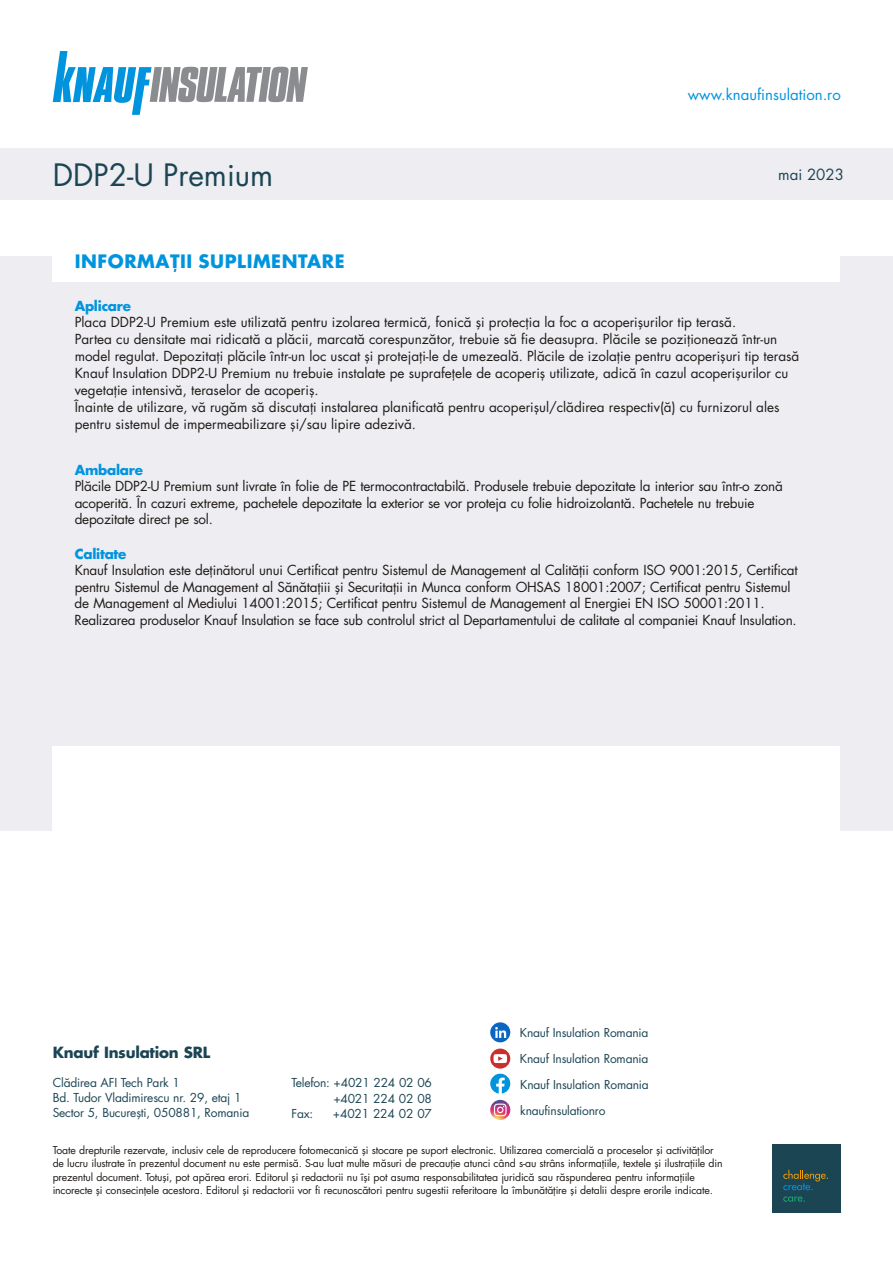
<style>
.page{position:relative;width:893px;height:1263px;background:#fff}
.page>*{position:absolute;margin:0;border:0;box-sizing:border-box;transform-origin:0 0}
.t1{font:30px "Futura CE";color:#1c4554}
.t2{font:700 18px "Futura CE";letter-spacing:.03em;color:#0094de}
.t3{font:15px "Futura CE";color:#0094de}
.t4{font:700 15px "Futura CE";letter-spacing:-.015em;color:#1c4554}
.t5{font:15px "Futura CE";color:#1c4554}
.t6{font:13.5px/17px "Futura CE";letter-spacing:-.015em;color:#1f1a17}
.t7{font:700 13.5px "Futura CE";letter-spacing:-.015em;color:#0094de}
.t8{font:12px/15px "Futura CE";letter-spacing:-.015em;color:#1c4554}
.t9{font:10.5px/13.2px "Futura CE";letter-spacing:-.015em;color:#1f1a17}
</style>
<div class="page">
<div style="left:0;top:256px;width:893px;height:575px;background:#ededf2"></div>
<div style="left:0;top:149px;width:893px;height:51px;background:#ededf2"></div>
<svg style="left:53px;top:51px;width:255px;height:64px"></svg>
<div style="left:53px;top:247px;width:787px;height:35px;background:#fff"></div>
<div style="left:53px;top:747px;width:787px;height:91px;background:#fff"></div>
<div style="left:772px;top:1144px;width:68px;height:68px;background:#1c4554"></div>
<svg style="left:783px;top:1170px;width:45px;height:20px"></svg>
<svg style="left:783px;top:1196px;width:22px;height:6px"></svg>
<img style="left:490px;top:1100px;width:20px;height:20px;border-radius:50%">
<svg style="left:494px;top:1103px;width:13px;height:13px"></svg>
<svg style="left:490px;top:1048px;width:20px;height:20px"></svg>
<svg style="left:490px;top:1074px;width:20px;height:19px"></svg>
<svg style="left:490px;top:1022px;width:20px;height:20px"></svg>
<h1 class="t1" style="left:53px;top:165px;width:222px">DDP2-U Premium</h1>
<p class="t3" style="left:688px;top:89px;width:154px">www.knaufinsulation.ro</p>
<p class="t5" style="left:778px;top:169px;width:67px">mai 2023</p>
<h2 class="t2" style="left:75px;top:255px;width:271px">INFORMAȚII SUPLIMENTARE</h2>
<p class="t7" style="left:75px;top:301px;width:58px">Aplicare</p>
<p class="t6" style="left:75px;top:316px;width:726px">Placa DDP2-U Premium este utilizată pentru izolarea termică, fonică şi protecţia la foc a acoperişurilor tip terasă.<br>Partea cu densitate mai ridicată a plăcii, marcată corespunzător, trebuie să fie deasupra. Plăcile se poziționează într-un model regulat. Depozitați plăcile într-un loc uscat și protejați-le de umezeală. Plăcile de izolație pentru acoperișuri tip terasă Knauf Insulation DDP2-U Premium nu trebuie instalate pe suprafețele de acoperiș utilizate, adică în cazul acoperișurilor cu vegetație intensivă, teraselor de acoperiș.<br>Înainte de utilizare, vă rugăm să discutați instalarea planificată pentru acoperișul/clădirea respectiv(ă) cu furnizorul ales pentru sistemul de impermeabilizare și/sau lipire adezivă.</p>
<p class="t7" style="left:75px;top:465px;width:70px">Ambalare</p>
<p class="t6" style="left:75px;top:480px;width:710px;line-height:16.4px">Plăcile DDP2-U Premium sunt livrate în folie de PE termocontractabilă. Produsele trebuie depozitate la interior sau într-o zonă acoperită. În cazuri extreme, pachetele depozitate la exterior se vor proteja cu folie hidroizolantă. Pachetele nu trebuie depozitate direct pe sol.</p>
<p class="t7" style="left:75px;top:549px;width:53px">Calitate</p>
<p class="t6" style="left:75px;top:564px;width:725px;line-height:16.4px">Knauf Insulation este deţinătorul unui Certificat pentru Sistemul de Management al Calităţii conform ISO 9001:2015, Certificat pentru Sistemul de Management al Sănătaţiii şi Securitaţii in Munca conform OHSAS 18001:2007; Certificat pentru Sistemul de Management al Mediului 14001:2015; Certificat pentru Sistemul de Management al Energiei EN ISO 50001:2011.<br>Realizarea produselor Knauf Insulation se face sub controlul strict al Departamentului de calitate al companiei Knauf Insulation.</p>
<p class="t4" style="left:53px;top:1047px;width:159px">Knauf Insulation SRL</p>
<p class="t8" style="left:53px;top:1077px;width:198px">Clădirea AFI Tech Park 1<br>Bd. Tudor Vladimirescu nr. 29, etaj 1<br>Sector 5, Bucureşti, 050881, Romania</p>
<p class="t8" style="left:292px;top:1077px;width:142px">Telefon: +4021 224 02 06</p>
<p class="t8" style="left:333px;top:1092px;width:100px">+4021 224 02 08</p>
<p class="t8" style="left:292px;top:1107px;width:23px">Fax:</p>
<p class="t8" style="left:333px;top:1107px;width:100px">+4021 224 02 07</p>
<p class="t8" style="left:520px;top:1027px;width:130px">Knauf Insulation Romania</p>
<p class="t8" style="left:520px;top:1053px;width:130px">Knauf Insulation Romania</p>
<p class="t8" style="left:520px;top:1073px;width:130px;line-height:26px">Knauf Insulation Romania knaufinsulationro</p>
<p class="t9" style="left:53px;top:1145px;width:671px">Toate drepturile rezervate, inclusiv cele de reproducere fotomecanică şi stocare pe suport electronic. Utilizarea comercială a proceselor şi activităţilor de lucru ilustrate în prezentul document nu este permisă. S-au luat multe măsuri de precauţie atunci când s-au strâns informaţiile, textele şi ilustraţiile din prezentul document. Totuşi, pot apărea erori. Editorul şi redactorii nu îşi pot asuma responsabilitatea juridică sau răspunderea pentru informaţiile incorecte şi consecinţele acestora. Editorul şi redactorii vor fi recunoscători pentru sugestii referitoare la îmbunătăţire şi detalii despre erorile indicate.</p>
</div>
